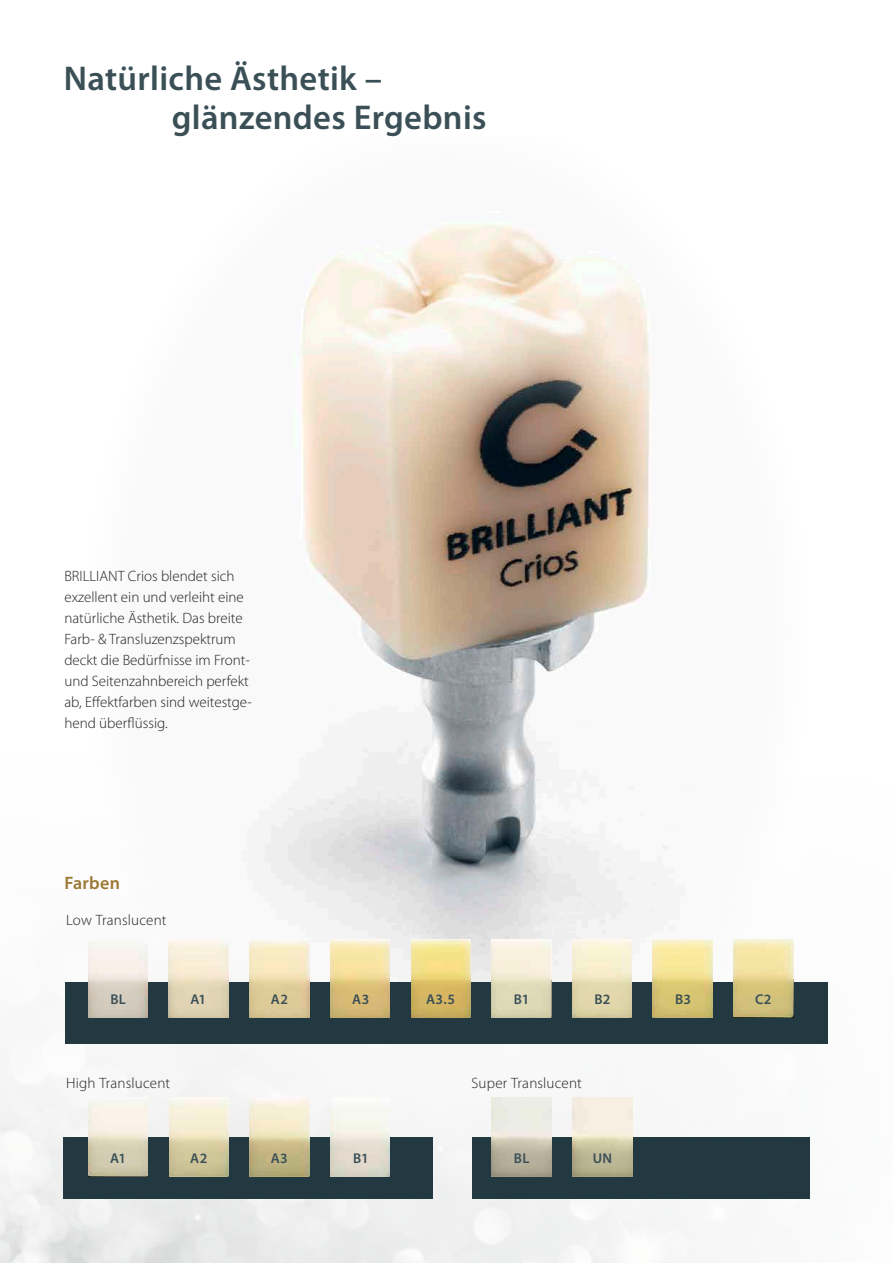
<style>
.page{position:relative;width:893px;height:1263px;background:#fff}
.page>*{position:absolute;margin:0;border:0;box-sizing:border-box;transform-origin:0 0}
.t1{font:600 34.5px/39px "Myriad Pro";letter-spacing:.01em;color:#3a4f56}
.t2{font:600 18px "Myriad Pro";letter-spacing:.015em;color:#9c7833}
.t3{font:300 15px/21px "Myriad Pro";color:#231f20}
.t4{font:600 14.25px "Myriad Pro";letter-spacing:.025em;color:#3a4f56}
</style>
<div class="page">
<img style="left:0;top:1054px;width:64px;height:209px">
<img style="left:64px;top:223px;width:764px;height:1040px">
<div style="left:65px;top:982px;width:762px;height:61px;background:#233941"></div>
<img style="left:733px;top:939px;width:60px;height:78px">
<img style="left:653px;top:939px;width:59px;height:78px">
<img style="left:572px;top:939px;width:60px;height:78px">
<img style="left:492px;top:939px;width:59px;height:78px">
<img style="left:411px;top:939px;width:60px;height:78px">
<img style="left:330px;top:939px;width:60px;height:78px">
<img style="left:250px;top:939px;width:59px;height:78px">
<img style="left:169px;top:939px;width:60px;height:78px">
<div style="left:473px;top:1138px;width:337px;height:61px;background:#233941"></div>
<img style="left:492px;top:1098px;width:59px;height:78px">
<img style="left:573px;top:1098px;width:59px;height:78px">
<div style="left:64px;top:1138px;width:369px;height:61px;background:#233941"></div>
<img style="left:169px;top:1098px;width:60px;height:78px">
<img style="left:250px;top:1098px;width:59px;height:78px">
<img style="left:330px;top:1098px;width:60px;height:78px">
<img style="left:88px;top:939px;width:60px;height:78px">
<img style="left:88px;top:1098px;width:60px;height:78px">
<h1 class="t1" style="left:172px;top:58px;width:316px;text-indent:-108px">Natürliche Ästhetik – glänzendes Ergebnis</h1>
<p class="t3" style="left:64px;top:565px;width:189px">BRILLIANT Crios blendet sich exzellent ein und verleiht eine natürliche Ästhetik. Das breite<br>Farb- &amp; Transluzenzspektrum deckt die Bedürfnisse im Front&shy;und Seitenzahnbereich perfekt ab, Effektfarben sind weitestge&shy;hend überflüssig.</p>
<p class="t2" style="left:64px;top:871px;width:57px">Farben</p>
<p class="t3" style="left:66px;top:910px;width:102px">Low Translucent</p>
<p class="t4" style="left:110px;top:990px;width:17px">BL</p>
<p class="t4" style="left:190px;top:990px;width:17px">A1</p>
<p class="t4" style="left:271px;top:990px;width:19px">A2</p>
<p class="t4" style="left:352px;top:990px;width:19px">A3</p>
<p class="t4" style="left:426px;top:990px;width:30px">A3.5</p>
<p class="t4" style="left:514px;top:990px;width:17px">B1</p>
<p class="t4" style="left:595px;top:990px;width:17px">B2</p>
<p class="t4" style="left:675px;top:990px;width:17px">B3</p>
<p class="t4" style="left:755px;top:990px;width:18px">C2</p>
<p class="t3" style="left:66px;top:1072px;width:105px">High Translucent</p>
<p class="t3" style="left:471px;top:1072px;width:112px">Super Translucent</p>
<p class="t4" style="left:110px;top:1149px;width:17px">A1</p>
<p class="t4" style="left:190px;top:1149px;width:19px">A2</p>
<p class="t4" style="left:271px;top:1149px;width:19px">A3</p>
<p class="t4" style="left:353px;top:1149px;width:17px">B1</p>
<p class="t4" style="left:514px;top:1149px;width:17px">BL</p>
<p class="t4" style="left:593px;top:1149px;width:21px">UN</p>
</div>
